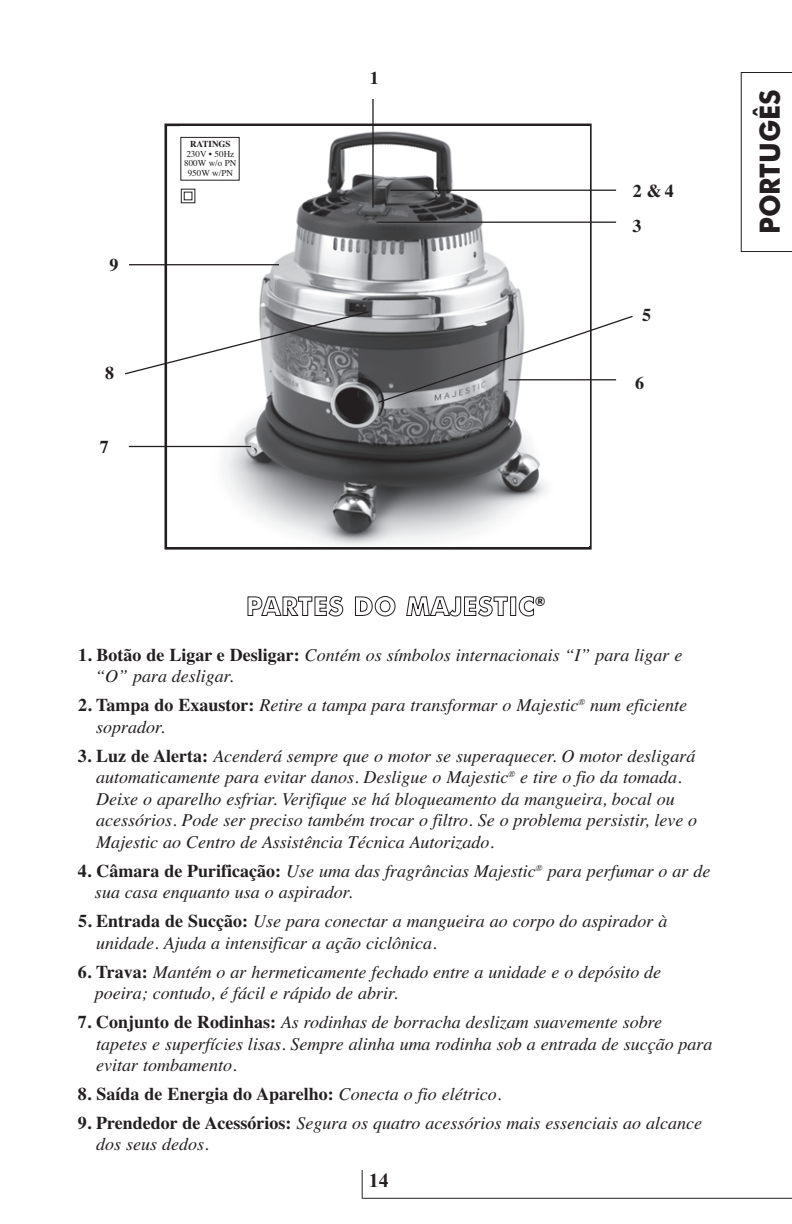
<style>
.page{position:relative;width:792px;height:1224px;background:#fff}
.page>*{position:absolute;margin:0;border:0;box-sizing:border-box;transform-origin:0 0}
.t1{font:700 28px "Futura BT";color:#231f20;scale:.95 1}
.t2{font:700 20px "Times New Roman";color:#231f20}
.t3{font:italic 18px/21.6px "Times";color:#231f20}
.t4{font:700 18px "Times";color:#231f20}
.t5{font:9px/9.8px "Times";color:#231f20;text-align:center}
.t6{font:700 9px "Times";color:#231f20}
.s1{font-weight:700;font-style:normal}
.s2{font-weight:400;font-style:italic}
</style>
<div class="page">
<hr style="left:362px;top:1198px;width:430px;height:1px;background:#231f20">
<svg style="left:362px;top:1170px;width:1px;height:28px"></svg>
<svg style="left:247px;top:596px;width:96px;height:20px"></svg>
<svg style="left:355px;top:596px;width:41px;height:20px"></svg>
<svg style="left:406px;top:596px;width:102px;height:20px"></svg>
<div style="left:510px;top:597px;width:6px;height:19px;border:1px solid #231f20"></div>
<svg style="left:519px;top:596px;width:15px;height:20px"></svg>
<svg style="left:741px;top:72px;width:51px;height:180px"></svg>
<div style="left:164px;top:124px;width:428px;height:426px;border:3px solid #231f20"></div>
<img style="left:180px;top:126px;width:409px;height:419px">
<hr style="left:390px;top:190px;width:226px;height:1px;background:#231f20">
<hr style="left:372px;top:99px;width:2px;height:109px;background:#231f20">
<hr style="left:129px;top:264px;width:150px;height:1px;background:#231f20">
<svg style="left:125px;top:310px;width:245px;height:65px"></svg>
<svg style="left:377px;top:315px;width:256px;height:89px"></svg>
<hr style="left:129px;top:446px;width:122px;height:1px;background:#231f20">
<div style="left:181px;top:189px;width:14px;height:14px;border:1px solid #231f20"></div>
<hr style="left:377px;top:222px;width:239px;height:1px;background:#231f20">
<p class="t4" style="left:110px;top:254px;width:10px">9</p>
<p class="t4" style="left:105px;top:362px;width:10px">8</p>
<p class="t4" style="left:100px;top:437px;width:10px">7</p>
<p class="t6" style="left:190px;top:139px;width:42px">RATINGS</p>
<p class="t5" style="left:184px;top:149px;width:54px">230V • 50Hz<br>800W w/o PN<br>950W w/PN</p>
<p class="t4" style="left:370px;top:67px;width:10px">1</p>
<p class="t4" style="left:633px;top:181px;width:43px">2 &amp;4</p>
<p class="t4" style="left:633px;top:215px;width:10px">3</p>
<p class="t4" style="left:642px;top:304px;width:10px">5</p>
<p class="t4" style="left:635px;top:372px;width:10px">6</p>
<h1 class="t1" style="left:759px;top:234px;width:154px;rotate:-90deg">PORTUGÊS</h1>
<p class="t3" style="left:95px;top:644px;width:589px;text-indent:-17px"><span class="s1">1. Botão de Ligar e Desligar:</span> Contém os símbolos internacionais “I” para ligar e “O” para desligar.</p>
<p class="t3" style="left:96px;top:694px;width:592px;text-indent:-18px"><span class="s1">2. Tampa do Exaustor:</span> Retire a tampa para transformar o Majestic<sup>®</sup> num eficiente soprador.</p>
<p class="t3" style="left:96px;top:745px;width:603px;text-indent:-18px"><span class="s1">3. Luz de Alerta:</span> Acenderá sempre que o motor se superaquecer. O motor desligará automaticamente para evitar danos. Desligue o Majestic<sup>®</sup> e tire o fio da tomada.<br>Deixe o aparelho esfriar. Verifique se há bloqueamento da mangueira, bocal ou acessórios. Pode ser preciso também trocar o filtro. Se o problema persistir, leve o Majestic ao Centro de Assistência Técnica Autorizado.</p>
<p class="t3" style="left:95px;top:860px;width:617px;text-indent:-17px"><span class="s1">4. Câmara de Purificação:</span> Use uma das fragrâncias Majestic<sup>®</sup> para perfumar o ar de sua casa enquanto usa o aspirador.</p>
<p class="t3" style="left:96px;top:910px;width:573px;text-indent:-18px"><span class="s1">5. Entrada de Sucção:</span> Use para conectar a mangueira ao corpo do aspirador à unidade. Ajuda a intensificar a ação ciclônica.</p>
<p class="t3" style="left:95px;top:961px;width:568px;text-indent:-17px"><span class="s1">6. Trava:</span> Mantém o ar hermeticamente fechado entre a unidade e o depósito de poeira; contudo, é fácil e rápido de abrir.</p>
<p class="t3" style="left:96px;top:1011px;width:618px;text-indent:-18px"><span class="s1">7. Conjunto de Rodinhas:</span> As rodinhas de borracha deslizam suavemente sobre tapetes e superfícies lisas. Sempre alinha uma rodinha sob a entrada de sucção para evitar tombamento.</p>
<p class="t4" style="left:78px;top:1083px;width:425px">8. Saída de Energia do Aparelho: <span class="s2">Conecta o fio elétrico.</span></p>
<p class="t3" style="left:96px;top:1112px;width:608px;text-indent:-18px"><span class="s1">9. Prendedor de Acessórios:</span> Segura os quatro acessórios mais essenciais ao alcance dos seus dedos.</p>
<p class="t2" style="left:369px;top:1170px;width:21px">14</p>
</div>
